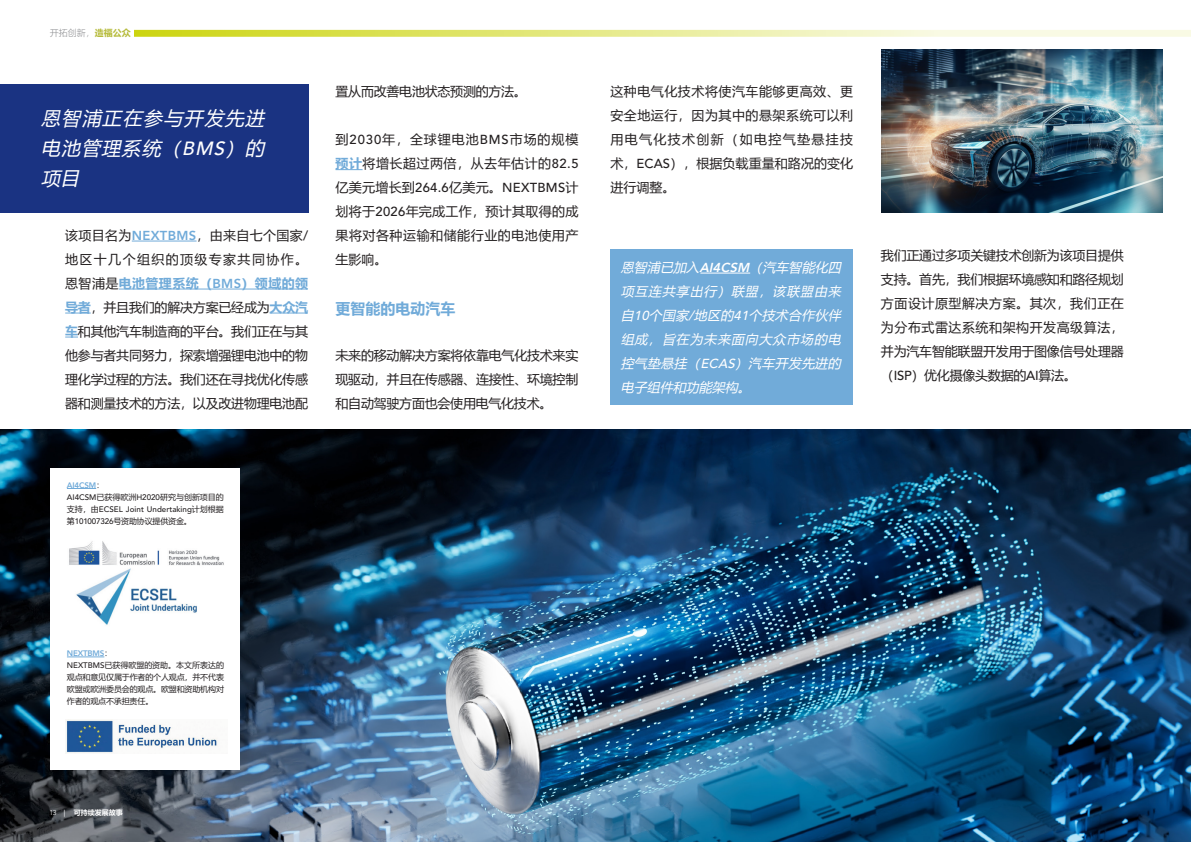
<style>
.page{position:relative;width:1191px;height:842px;background:#fff}
.page>*{position:absolute;margin:0;border:0;box-sizing:border-box;transform-origin:0 0}
.t1{font:italic 19px/30px "Microsoft Ya Hei";color:#fff;text-align:justify}
.t2{font:700 15px "Microsoft Ya Hei";color:#71abd9}
.t3{font:13px/24px "Microsoft Ya Hei";letter-spacing:-.02em;color:#231f20;text-align:justify}
.t4{font:italic 13px/24px "Microsoft Ya Hei";color:#fff;text-align:justify}
.t5{font:300 9px "Microsoft Ya Hei";color:#8a8b8e}
.t6{font:500 8px/12px "Avenir LT Std";color:#231f20;text-align:justify}
.t7{font:8px/12px "Microsoft Ya Hei";letter-spacing:-.02em;color:#231f20;text-align:justify}
.t8{font:800 8px "Avenir LT Com";letter-spacing:-.02em;color:#71abd9}
.t9{font:700 7px "Microsoft Ya Hei";color:#fff}
.s1{font-weight:700;color:#b6bb3b}
.s2{font-family:"Avenir LT Std";font-weight:500}
.s3{font-family:"Avenir LT Com";font-weight:800;color:#71abd9}
.s4{font-weight:700;color:#71abd9}
.s5{font-family:"Microsoft Ya Hei";font-weight:400;color:#231f20}
.s6{font-family:"Microsoft Ya Hei";font-weight:400}
.s7{font-family:"Avenir LT Com";font-weight:800}
.s8{font-family:"Avenir LT Std";font-weight:300}
.s9{font-family:"Avenir LT Std";font-weight:400}
</style>
<div class="page">
<div style="left:0;top:84px;width:309px;height:128px;background:#1a3382"></div>
<img style="left:0;top:430px;width:1191px;height:412px">
<img style="left:882px;top:50px;width:280px;height:162px">
<hr style="left:132px;top:241px;width:64px;height:1px;background:#71abd9">
<hr style="left:119px;top:289px;width:189px;height:1px;background:#71abd9">
<svg style="left:65px;top:313px;width:26px;height:1px"></svg>
<hr style="left:269px;top:313px;width:39px;height:1px;background:#71abd9">
<svg style="left:65px;top:337px;width:13px;height:1px"></svg>
<svg style="left:335px;top:169px;width:27px;height:1px"></svg>
<div style="left:610px;top:249px;width:243px;height:156px;background:#71abd9"></div>
<hr style="left:700px;top:273px;width:50px;height:1px;background:#fff">
<img style="left:134px;top:29px;width:1057px;height:8px">
<div style="left:50px;top:468px;width:189px;height:301px;background:#fff"></div>
<img style="left:69px;top:541px;width:155px;height:84px">
<img style="left:65px;top:719px;width:152px;height:34px">
<svg style="left:67px;top:488px;width:29px;height:1px"></svg>
<hr style="left:67px;top:657px;width:37px;height:1px;background:#71abd9">
<p class="t5" style="left:50px;top:27px;width:82px">开拓创新，<span class="s1">造福公众</span></p>
<p class="t1" style="left:41px;top:102px;width:230px">恩智浦正在参与开发先进电池管理系统（<span class="s2">BMS</span>）的项目</p>
<p class="t3" style="left:65px;top:223px;width:244px">该项目名为<span class="s3">NEXTBMS</span>，由来自七个国家<span class="s2">/</span>地区十几个组织的顶级专家共同协作。恩智浦是<span class="s4">电池管理系统（</span><span class="s3">BMS</span><span class="s4">）领域的领导者</span>，并且我们的解决方案已经成为<span class="s4">大众汽车</span>和其他汽车制造商的平台。我们正在与其他参与者共同努力，探索增强锂电池中的物理化学过程的方法。我们还在寻找优化传感器和测量技术的方法，以及改进物理电池配</p>
<p class="t3" style="left:335px;top:79px;width:193px">置从而改善电池状态预测的方法。</p>
<p class="t3" style="left:335px;top:127px;width:244px">到<span class="s2">2030</span>年，全球锂电池<span class="s2">BMS</span>市场的规模<span class="s4">预计</span>将增长超过两倍，从去年估计的<span class="s2">82.5</span>亿美元增长到<span class="s2">264.6</span>亿美元。<span class="s2">NEXTBMS</span>计划将于<span class="s2">2026</span>年完成工作，预计其取得的成果将对各种运输和储能行业的电池使用产生影响。</p>
<p class="t2" style="left:335px;top:298px;width:121px">更智能的电动汽车</p>
<p class="t3" style="left:335px;top:343px;width:244px">未来的移动解决方案将依靠电气化技术来实现驱动，并且在传感器、连接性、环境控制和自动驾驶方面也会使用电气化技术。</p>
<p class="t8" style="left:67px;top:480px;width:39px">AI4CSM<span class="s5">：</span></p>
<p class="t6" style="left:67px;top:491px;width:158px">AI4CSM<span class="s6">已获得欧洲</span>H2020<span class="s6">研究与创新项目的支持，由</span>ECSEL Joint Undertaking<span class="s6">计划根据第</span>101007326<span class="s6">号资助协议提供资金。</span></p>
<p class="t3" style="left:610px;top:79px;width:244px">这种电气化技术将使汽车能够更高效、更安全地运行，因为其中的悬架系统可以利用电气化技术创新（如电控气垫悬挂技术，<span class="s2">ECAS</span>），根据负载重量和路况的变化进行调整。</p>
<p class="t4" style="left:620px;top:255px;width:225px">恩智浦已加入<span class="s7">AI4CSM</span>（汽车智能化四项互连共享出行）联盟，该联盟由来自<span class="s2">10</span>个国家<span class="s2">/</span>地区的<span class="s2">41</span>个技术合作伙伴组成，旨在为未来面向大众市场的电控气垫悬挂（<span class="s2">ECAS</span>）汽车开发先进的电子组件和功能架构。</p>
<p class="t3" style="left:881px;top:243px;width:244px">我们正通过多项关键技术创新为该项目提供支持。首先，我们根据环境感知和路径规划方面设计原型解决方案。其次，我们正在为分布式雷达系统和架构开发高级算法，并为汽车智能联盟开发用于图像信号处理器（<span class="s2">ISP</span>）优化摄像头数据的<span class="s2">AI</span>算法。</p>
<p class="t8" style="left:67px;top:648px;width:47px">NEXTBMS<span class="s5">：</span></p>
<p class="t7" style="left:67px;top:659px;width:159px"><span class="s2">NEXTBMS</span>已获得欧盟的资助。本文所表达的观点和意见仅属于作者的个人观点，并不代表欧盟或欧洲委员会的观点。欧盟和资助机构对作者的观点不承担责任。</p>
<p class="t9" style="left:49px;top:808px;width:75px"><span class="s8">13</span> <span class="s9">|</span> 可持续发展故事</p>
</div>
